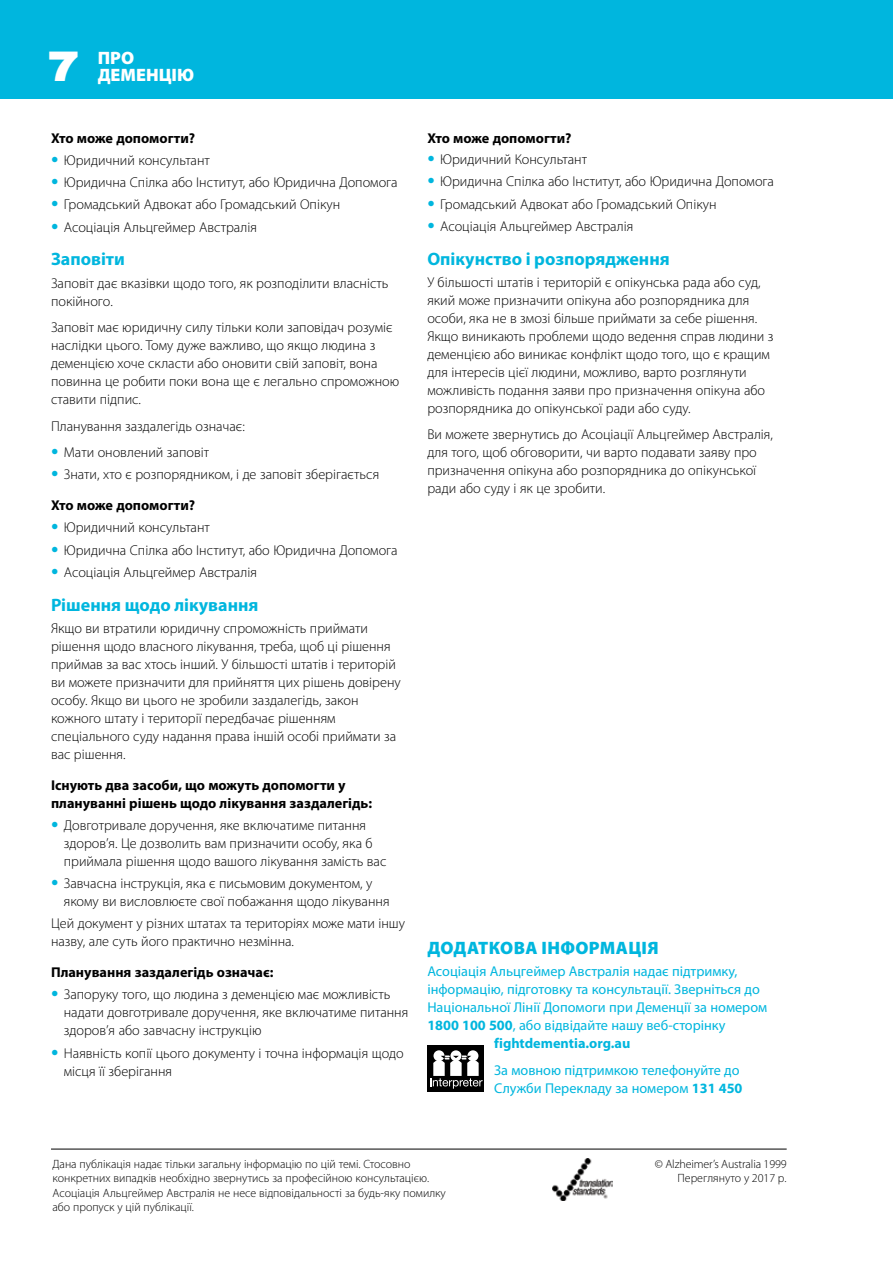
<style>
.page{position:relative;width:893px;height:1263px;background:#fff}
.page>*{position:absolute;margin:0;border:0;box-sizing:border-box;transform-origin:0 0}
.t1{font:900 42px "Augustus";color:#fff}
.t2{font:700 18px "Myriad Pro";color:#00b6de}
.t3{font:900 18px "Myriad Pro";letter-spacing:.02em;color:#00b6de}
.t4{font:900 18px/17.2px "Myriad Pro";color:#fff}
.t5{font:300 14.25px/18px "Myriad Pro";color:#000}
.t6{font:14.25px/18px "Myriad Pro";color:#00b6de}
.t7{font:700 14.25px/18px "Myriad Pro";color:#000}
.t8{font:700 14.25px "Myriad Pro";color:#00b6de}
.t9{font:300 12px/14.4px "Myriad Pro";color:#000}
.s1{font-family:"Univers";font-size:15px;color:#00b6de}
.s2{font-weight:700}
</style>
<div class="page">
<hr style="left:51px;top:1149px;width:736px;height:1px;background:#000">
<div style="left:0;top:0;width:893px;height:99px;background:#00b6de"></div>
<div style="left:427px;top:1046px;width:57px;height:46px;background:#000"></div>
<div style="left:467px;top:1050px;width:11px;height:11px;background:#fff;border-radius:50%"></div>
<div style="left:433px;top:1050px;width:11px;height:11px;background:#fff;border-radius:50%"></div>
<div style="left:450px;top:1050px;width:11px;height:11px;background:#fff;border-radius:50%"></div>
<svg style="left:430px;top:1055px;width:53px;height:34px"></svg>
<img style="left:553px;top:1159px;width:60px;height:41px">
<h1 class="t1" style="left:48px;top:41px;width:31px">7</h1>
<p class="t4" style="left:98px;top:48px;width:98px">ПРО<br>ДЕМЕНЦІЮ</p>
<p class="t7" style="left:51px;top:128px;width:146px">Хто може допомогти?</p>
<p class="t5" style="left:51px;top:151px;width:160px"><span class="s1">•</span> Юридичний консультант</p>
<p class="t5" style="left:51px;top:173px;width:348px"><span class="s1">•</span> Юридична Спілка або Інститут, або Юридична Допомога</p>
<p class="t5" style="left:51px;top:195px;width:291px"><span class="s1">•</span> Громадський Адвокат або Громадський Опікун</p>
<p class="t5" style="left:51px;top:218px;width:207px"><span class="s1">•</span> Асоціація Альцгеймер Австралія</p>
<p class="t2" style="left:51px;top:247px;width:75px">Заповіти</p>
<p class="t5" style="left:51px;top:274px;width:339px">Заповіт дає вказівки щодо того, як розподілити власність покійного.</p>
<p class="t5" style="left:51px;top:318px;width:350px">Заповіт має юридичну силу тільки коли заповідач розуміє наслідки цього. Тому дуже важливо, що якщо людина з деменцією хоче скласти або оновити свій заповіт, вона повинна це робити поки вона ще є легально спроможною ставити підпис.</p>
<p class="t5" style="left:51px;top:417px;width:195px">Планування заздалегідь означає:</p>
<p class="t5" style="left:51px;top:443px;width:160px"><span class="s1">•</span> Мати оновлений заповіт</p>
<p class="t5" style="left:51px;top:459px;width:330px;line-height:30.8px"><span class="s1">•</span> Знати, хто є розпорядником, і де заповіт зберігається<br><span class="s2">Хто може допомогти?</span></p>
<p class="t5" style="left:51px;top:518px;width:160px"><span class="s1">•</span> Юридичний консультант</p>
<p class="t5" style="left:51px;top:541px;width:348px"><span class="s1">•</span> Юридична Спілка або Інститут, або Юридична Допомога</p>
<p class="t5" style="left:51px;top:563px;width:207px"><span class="s1">•</span> Асоціація Альцгеймер Австралія</p>
<p class="t2" style="left:51px;top:593px;width:209px">Рішення щодо лікування</p>
<p class="t5" style="left:51px;top:619px;width:351px">Якщо ви втратили юридичну спроможність приймати рішення щодо власного лікування, треба, щоб ці рішення приймав за вас хтось інший. У більшості штатів і територій ви можете призначити для прийняття цих рішень довірену особу. Якщо ви цього не зробили заздалегідь, закон кожного штату і території передбачає рішенням спеціального суду надання права іншій особі приймати за вас рішення.</p>
<p class="t7" style="left:51px;top:775px;width:323px">Існують два засоби, що можуть допомогти у плануванні рішень щодо лікування заздалегідь:</p>
<p class="t5" style="left:64px;top:816px;width:324px;text-indent:-13px"><span class="s1">•</span> Довготривале доручення, яке включатиме питання здоров’я. Це дозволить вам призначити особу, яка б приймала рішення щодо вашого лікування замість вас</p>
<p class="t5" style="left:64px;top:874px;width:327px;text-indent:-13px"><span class="s1">•</span> Завчасна інструкція, яка є письмовим документом, у якому ви висловлюєте свої побажання щодо лікування</p>
<p class="t5" style="left:51px;top:914px;width:355px">Цей документ у різних штатах та територіях може мати іншу назву, але суть його практично незмінна.</p>
<p class="t7" style="left:51px;top:963px;width:224px">Планування заздалегідь означає:</p>
<p class="t5" style="left:64px;top:985px;width:346px;text-indent:-13px"><span class="s1">•</span> Запоруку того, що людина з деменцією має можливість надати довготривале доручення, яке включатиме питання здоров’я або завчасну інструкцію</p>
<p class="t5" style="left:64px;top:1044px;width:342px;text-indent:-13px"><span class="s1">•</span> Наявність копії цього документу і точна інформація щодо місця її зберігання</p>
<p class="t7" style="left:427px;top:128px;width:146px">Хто може допомогти?</p>
<p class="t5" style="left:427px;top:150px;width:161px"><span class="s1">•</span> Юридичний Консультант</p>
<p class="t5" style="left:427px;top:172px;width:348px"><span class="s1">•</span> Юридична Спілка або Інститут, або Юридична Допомога</p>
<p class="t5" style="left:427px;top:195px;width:291px"><span class="s1">•</span> Громадський Адвокат або Громадський Опікун</p>
<p class="t5" style="left:427px;top:217px;width:207px"><span class="s1">•</span> Асоціація Альцгеймер Австралія</p>
<p class="t2" style="left:427px;top:247px;width:244px">Опікунство і розпорядження</p>
<p class="t5" style="left:427px;top:273px;width:348px">У більшості штатів і територій є опікунська рада або суд, який може призначити опікуна або розпорядника для особи, яка не в змозі більше приймати за себе рішення.<br>Якщо виникають проблеми щодо ведення справ людини з деменцією або виникає конфлікт щодо того, що є кращим для інтересів цієї людини, можливо, варто розглянути можливість подання заяви про призначення опікуна або розпорядника до опікунської ради або суду.</p>
<p class="t5" style="left:427px;top:425px;width:347px">Ви можете звернутись до Асоціації Альцгеймер Австралія, для того, щоб обговорити, чи варто подавати заяву про призначення опікуна або розпорядника до опікунської ради або суду і як це зробити.</p>
<p class="t3" style="left:428px;top:936px;width:233px">ДОДАТКОВА ІНФОРМАЦІЯ</p>
<p class="t6" style="left:427px;top:962px;width:311px">Асоціація Альцгеймер Австралія надає підтримку,</p>
<p class="t6" style="left:427px;top:980px;width:334px">інформацію, підготовку та консультації. Зверніться до</p>
<p class="t6" style="left:427px;top:998px;width:341px">Національної Лінії Допомоги при Деменції за номером</p>
<p class="t6" style="left:427px;top:1016px;width:300px"><span class="s2">1800 100 500</span>, або відвідайте нашу веб-сторінку</p>
<p class="t8" style="left:494px;top:1034px;width:138px">fightdementia.org.au</p>
<p class="t6" style="left:494px;top:1061px;width:250px">За мовною підтримкою телефонуйте до<br>Служби Перекладу за номером <span class="s2">131 450</span></p>
<p class="t9" style="left:52px;top:1156px;width:395px">Дана публікація надає тільки загальну інформацію по цій темі. Стосовно конкретних випадків необхідно звернутись за професій ною консультацією.<br>Асоціація Альцгей мер Австралія не несе відповідальності за будь-яку помилку або пропуск у цій публікації.</p>
<p class="t9" style="left:655px;top:1156px;width:133px;text-align:right">© Alzheimer’s Australia 1999<br>Переглянуто у 2017 р.</p>
</div>
